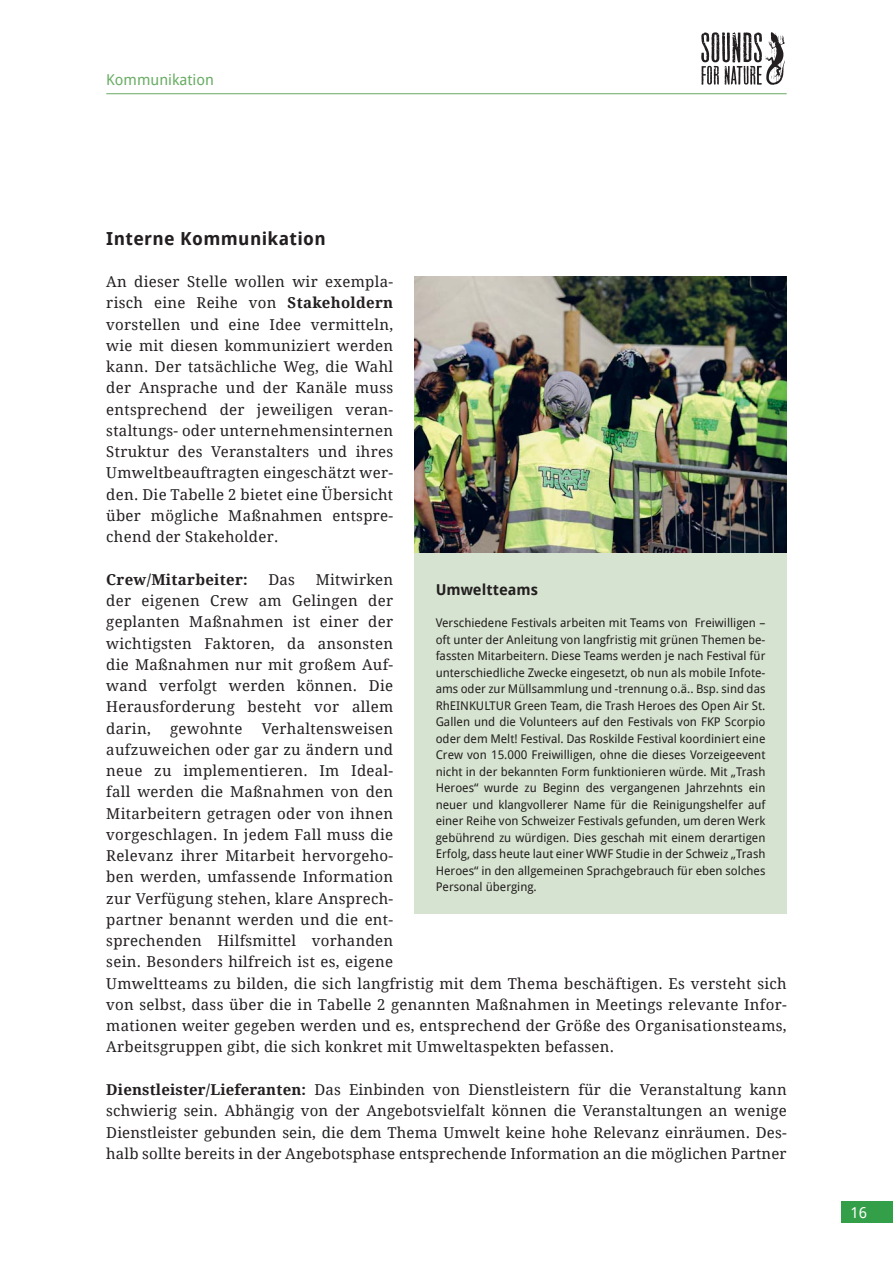
<style>
.page{position:relative;width:893px;height:1263px;background:#fff}
.page>*{position:absolute;margin:0;border:0;box-sizing:border-box;transform-origin:0 0}
.t1{font:700 18px "Droid Sans";letter-spacing:.02em;color:#231f20}
.t2{font:15px/21.3px "Droid Serif";letter-spacing:.02em;color:#231f20;text-align:justify}
.t3{font:700 15px "Droid Serif";letter-spacing:.02em;color:#231f20}
.t4{font:15px "Droid Sans";color:#68ac63}
.t5{font:700 15px "Droid Sans";color:#231f20}
.t6{font:15px "Droid Sans";color:#fff}
.t7{font:12px/16.5px "Droid Sans";color:#231f20;text-align:justify}
.s1{font-weight:700}
</style>
<div class="page">
<img style="left:702px;top:33px;width:83px;height:52px">
<hr style="left:106px;top:93px;width:681px;height:1px;background:#68ac63">
<div style="left:842px;top:1201px;width:51px;height:21px;background:#349f49"></div>
<div style="left:414px;top:531px;width:373px;height:383px;background:#d6e3d0"></div>
<img style="left:414px;top:276px;width:373px;height:277px">
<p class="t4" style="left:106px;top:71px;width:109px">Kommunikation</p>
<p class="t1" style="left:106px;top:228px;width:221px">Interne Kommunikation</p>
<p class="t2" style="left:106px;top:271px;width:288px">An dieser Stelle wollen wir exempla&shy;risch eine Reihe von <span class="s1">Stakeholdern </span>vorstellen und eine Idee vermitteln, wie mit diesen kommuniziert werden kann. Der tatsächliche Weg, die Wahl der Ansprache und der Kanäle muss entsprechend der jeweiligen veran&shy;staltungs- oder unternehmensinternen Struktur des Veranstalters und ihres Umweltbeauftragten eingeschätzt wer&shy;den. Die Tabelle 2 bietet eine Übersicht über mögliche Maßnahmen entspre&shy;chend der Stakeholder.</p>
<p class="t3" style="left:106px;top:571px;width:143px">Crew/Mitarbeiter:</p>
<p class="t2" style="left:268px;top:569px;width:28px">Das</p>
<p class="t2" style="left:106px;top:569px;width:288px;text-indent:209px">Mitwirken der eigenen Crew am Gelingen der geplanten Maßnahmen ist einer der wichtigsten Faktoren, da ansonsten die Maßnahmen nur mit großem Auf&shy;wand verfolgt werden können. Die Herausforderung besteht vor allem darin,</p>
<p class="t5" style="left:436px;top:581px;width:104px">Umweltteams</p>
<p class="t7" style="left:436px;top:615px;width:331px">Verschiedene Festivals arbeiten mit Teams von Freiwilligen – oft unter der Anleitung von langfristig mit grünen Themen be&shy;fassten Mitarbeitern. Diese Teams werden je nach Festival für unterschiedliche Zwecke eingesetzt, ob nun als mobile Infote&shy;ams oder zur Müllsammlung und -trennung o.ä.. Bsp. sind das RhEINKULTUR Green Team, die Trash Heroes des Open Air St.<br>Gallen und die Volunteers auf den Festivals von FKP Scorpio oder dem Melt! Festival. Das Roskilde Festival koordiniert eine Crew von 15.000 Freiwilligen, ohne die dieses Vorzeigeevent nicht in der bekannten Form funktionieren würde. Mit „Trash Heroes“ wurde zu Beginn des vergangenen Jahrzehnts ein neuer und klangvollerer Name für die Reinigungshelfer auf einer Reihe von Schweizer Festivals gefunden, um deren Werk gebührend zu würdigen. Dies geschah mit einem derartigen Erfolg, dass heute laut einer WWF Studie in der Schweiz „Trash Heroes“ in den allgemeinen Sprachgebrauch für eben solches Personal überging.</p>
<p class="t2" style="left:106px;top:718px;width:682px;text-align:left;text-indent:155px">Verhaltensweisen<br>aufzuweichen oder gar zu ändern und<br>neue zu implementieren. Im Ideal-<br>fall werden die Maßnahmen von den<br>Mitarbeitern getragen oder von ihnen<br>vorgeschlagen. In jedem Fall muss die<br>Relevanz ihrer Mitarbeit hervorgeho-<br>ben werden, umfassende Information<br>zur Verfügung stehen, klare Ansprech-<br>partner benannt werden und die ent-<br>sprechenden Hilfsmittel vorhanden<br>sein. Besonders hilfreich ist es, eigene<br>Umweltteams zu bilden, die sich langfristig mit dem Thema beschäftigen. Es versteht sich von selbst, dass über die in Tabelle 2 genannten Maßnahmen in Meetings relevante Infor&shy;mationen weiter gegeben werden und es, entsprechend der Größe des Organisationsteams, Arbeitsgruppen gibt, die sich konkret mit Umweltaspekten befassen.</p>
<p class="t2" style="left:106px;top:1079px;width:682px"><span class="s1">Dienstleister/Lieferanten:</span> Das Einbinden von Dienstleistern für die Veranstaltung kann schwierig sein. Abhängig von der Angebotsvielfalt können die Veranstaltungen an wenige Dienstleister gebunden sein, die dem Thema Umwelt keine hohe Relevanz einräumen. Des&shy;halb sollte bereits in der Angebotsphase entsprechende Information an die möglichen Partner</p>
<p class="t2" style="left:170px;top:718px;width:74px">gewohnte</p>
<p class="t6" style="left:850px;top:1204px;width:18px">16</p>
</div>
